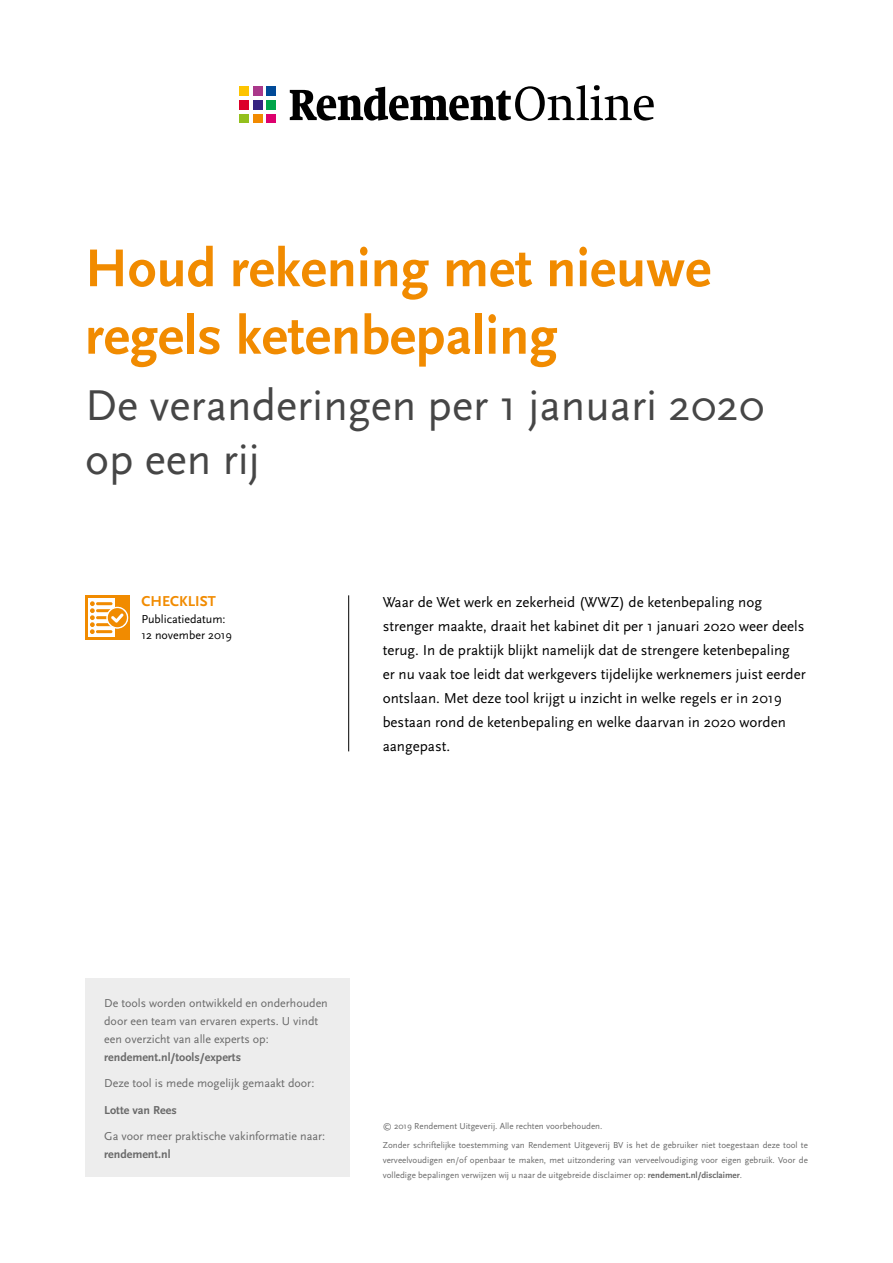
<style>
.page{position:relative;width:893px;height:1263px;background:#fff}
.page>*{position:absolute;margin:0;border:0;box-sizing:border-box;transform-origin:0 0}
.t1{font:700 55.5px/67.5px "Scala Sans OT";color:#f18b00}
.t2{font:45px/54px "Scala Sans OT";color:#464646}
.t3{font:15px/24px "Scala Sans OT";color:#000}
.t4{font:700 15px "Scala Sans OT";color:#f18b00}
.t5{font:12px/18px "Scala Sans OT";color:#696969}
.t6{font:700 12px "Scala Sans OT";color:#696969}
.t7{font:12px/15.9px "Scala Sans OT";color:#000}
.t8{font:9px/19.2px "Scala Sans OT";color:#696969}
.s1{font-weight:700}
</style>
<div class="page">
<svg style="left:290px;top:85px;width:364px;height:36px"></svg>
<div style="left:239px;top:87px;width:9px;height:9px;background:#fdc400"></div>
<div style="left:253px;top:87px;width:9px;height:9px;background:#aa388b"></div>
<div style="left:267px;top:87px;width:9px;height:9px;background:#004a98"></div>
<div style="left:239px;top:100px;width:9px;height:10px;background:#dc0029"></div>
<div style="left:253px;top:100px;width:9px;height:10px;background:#352482"></div>
<div style="left:267px;top:100px;width:9px;height:10px;background:#00a54a"></div>
<div style="left:239px;top:114px;width:9px;height:9px;background:#93c01d"></div>
<div style="left:253px;top:114px;width:9px;height:9px;background:#f18a00"></div>
<div style="left:267px;top:114px;width:9px;height:9px;background:#dd006e"></div>
<hr style="left:348px;top:595px;width:1px;height:156px;background:#000">
<div style="left:85px;top:595px;width:45px;height:45px;background:#f18b00"></div>
<div style="left:88px;top:598px;width:27px;height:39px;background:#fff"></div>
<hr style="left:96px;top:602px;width:17px;height:3px;background:#f18b00;border-radius:2px">
<hr style="left:96px;top:609px;width:17px;height:3px;background:#f18b00;border-radius:2px">
<hr style="left:96px;top:616px;width:17px;height:3px;background:#f18b00;border-radius:2px">
<hr style="left:96px;top:623px;width:17px;height:3px;background:#f18b00;border-radius:2px">
<hr style="left:96px;top:630px;width:16px;height:3px;background:#f18b00;border-radius:2px">
<svg style="left:90px;top:601px;width:5px;height:33px"></svg>
<svg style="left:106px;top:607px;width:22px;height:22px"></svg>
<div style="left:85px;top:978px;width:264px;height:199px;background:#ededed"></div>
<h1 class="t1" style="left:85px;top:235px;width:628px">Houd rekening met nieuwe regels ketenbepaling</h1>
<h2 class="t2" style="left:85px;top:380px;width:681px">De veranderingen per 1 januari 2020 op een rij</h2>
<p class="t4" style="left:141px;top:592px;width:76px">CHECKLIST</p>
<p class="t7" style="left:141px;top:611px;width:92px">Publicatiedatum:<br>12 november 2019</p>
<p class="t3" style="left:383px;top:590px;width:425px">Waar de Wet werk en zekerheid (WWZ) de ketenbepaling nog strenger maakte, draait het kabinet dit per 1 januari 2020 weer deels terug. In de praktijk blijkt namelijk dat de strengere ketenbepaling<br>er nu vaak toe leidt dat werkgevers tijdelijke werknemers juist eerder ontslaan. Met deze tool krijgt u inzicht in welke regels er in 2019 bestaan rond de ketenbepaling en welke daarvan in 2020 worden aangepast.</p>
<p class="t5" style="left:104px;top:994px;width:225px">De tools worden ontwikkeld en onderhouden door een team van ervaren experts. U vindt een overzicht van alle experts op:</p>
<p class="t6" style="left:104px;top:1050px;width:138px">rendement.nl/tools/experts</p>
<p class="t5" style="left:104px;top:1074px;width:212px">Deze tool is mede mogelijk gemaakt door:</p>
<p class="t6" style="left:104px;top:1103px;width:74px">Lotte van Rees</p>
<p class="t5" style="left:104px;top:1127px;width:223px">Ga voor meer praktische vakinformatie naar:</p>
<p class="t6" style="left:104px;top:1147px;width:68px">rendement.nl</p>
<p class="t8" style="left:383px;top:1116px;width:427px">© 2019 Rendement Uitgeverij. Alle rechten voorbehouden.<br>Zonder schriftelijke toestemming van Rendement Uitgeverij BV is het de gebruiker niet toegestaan deze tool te</p>
<p class="t8" style="left:383px;top:1153px;width:427px;line-height:15px">verveelvoudigen en/of openbaar te maken, met uitzondering van verveelvoudiging voor eigen gebruik. Voor de volledige bepalingen verwijzen wij u naar de uitgebreide disclaimer op: <span class="s1">rendement.nl/disclaimer</span>.</p>
</div>
